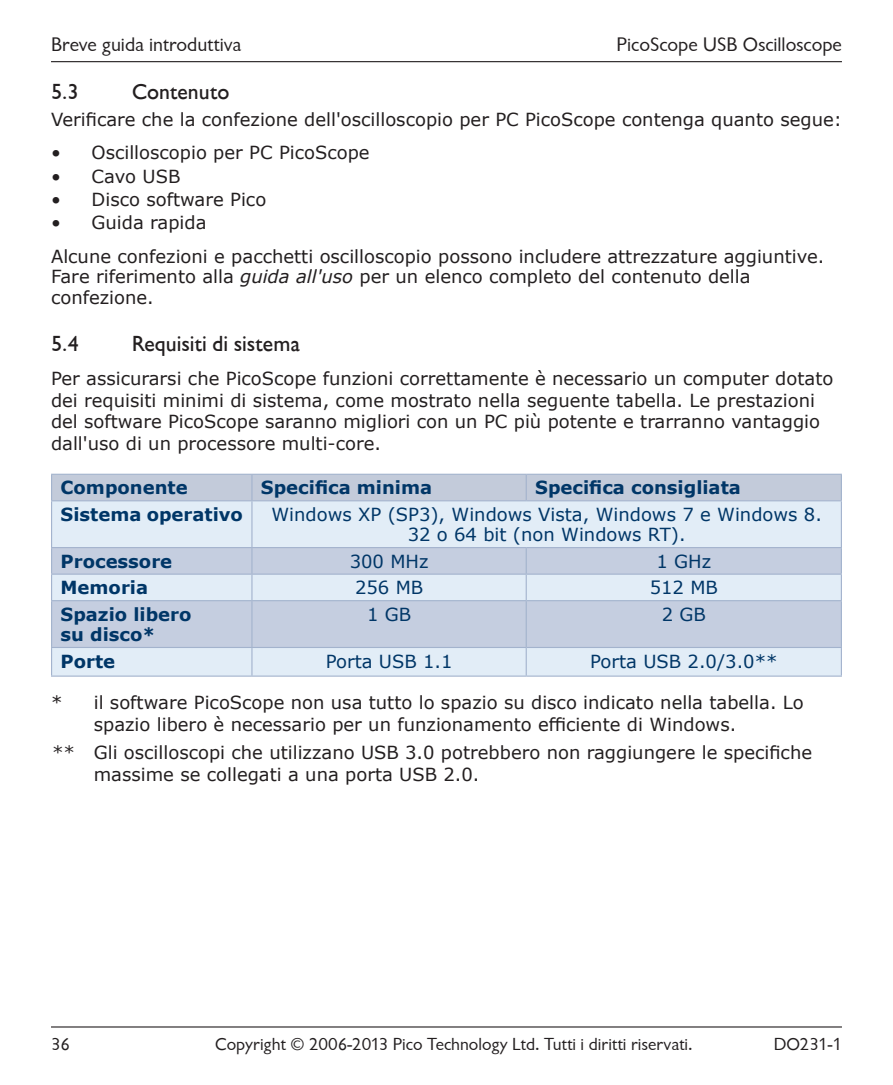
<style>
.page{position:relative;width:893px;height:1085px;background:#fff}
.page>*{position:absolute;margin:0;border:0;box-sizing:border-box;transform-origin:0 0}
.t1{font:500 22.5px "Chantilly";color:#231f20}
.t2{font:20.25px "Chantilly";color:#231f20}
.t3{font:18px/21.6px "Verdana";color:#231f20}
.t4{font:18px/20.2px "Verdana";color:#003667;text-align:center}
.t5{font:700 18px/20.2px "Verdana";color:#003667}
.t6{font:18px "Chantilly";color:#231f20}
.s1{font-style:italic}
</style>
<div class="page">
<hr style="left:51px;top:61px;width:791px;height:1px;background:#231f20">
<hr style="left:51px;top:1026px;width:791px;height:1px;background:#231f20">
<div style="left:52px;top:501px;width:789px;height:174px;background:#e2edf7"></div>
<svg style="left:52px;top:548px;width:789px;height:98px;background:#ccd5e5"></svg>
<hr style="left:841px;top:501px;width:1px;height:46px;background:#a3b3cd">
<hr style="left:51px;top:473px;width:201px;height:2px;background:#a3b3cd">
<hr style="left:252px;top:473px;width:274px;height:2px;background:#a3b3cd">
<hr style="left:526px;top:473px;width:316px;height:2px;background:#a3b3cd">
<div style="left:51px;top:474px;width:791px;height:26px;background:#c3cbda"></div>
<hr style="left:51px;top:501px;width:1px;height:46px;background:#a3b3cd">
<hr style="left:251px;top:501px;width:1px;height:46px;background:#a3b3cd">
<hr style="left:51px;top:547px;width:201px;height:1px;background:#a3b3cd">
<hr style="left:252px;top:547px;width:274px;height:1px;background:#a3b3cd">
<hr style="left:526px;top:547px;width:316px;height:1px;background:#a3b3cd">
<hr style="left:51px;top:573px;width:201px;height:1px;background:#a3b3cd">
<svg style="left:51px;top:548px;width:1px;height:52px"></svg>
<hr style="left:252px;top:573px;width:274px;height:1px;background:#a3b3cd">
<svg style="left:251px;top:548px;width:1px;height:52px"></svg>
<hr style="left:526px;top:573px;width:316px;height:1px;background:#a3b3cd">
<svg style="left:526px;top:548px;width:1px;height:52px"></svg>
<svg style="left:841px;top:548px;width:1px;height:52px"></svg>
<hr style="left:51px;top:600px;width:201px;height:1px;background:#a3b3cd">
<hr style="left:51px;top:601px;width:1px;height:45px;background:#a3b3cd">
<hr style="left:252px;top:600px;width:274px;height:1px;background:#a3b3cd">
<hr style="left:251px;top:601px;width:1px;height:45px;background:#a3b3cd">
<hr style="left:526px;top:600px;width:316px;height:1px;background:#a3b3cd">
<hr style="left:526px;top:601px;width:1px;height:45px;background:#a3b3cd">
<hr style="left:841px;top:601px;width:1px;height:45px;background:#a3b3cd">
<hr style="left:51px;top:646px;width:201px;height:2px;background:#a3b3cd">
<svg style="left:51px;top:648px;width:1px;height:27px"></svg>
<hr style="left:252px;top:646px;width:274px;height:2px;background:#a3b3cd">
<svg style="left:251px;top:648px;width:1px;height:27px"></svg>
<hr style="left:526px;top:646px;width:316px;height:2px;background:#a3b3cd">
<svg style="left:526px;top:648px;width:1px;height:27px"></svg>
<svg style="left:841px;top:648px;width:1px;height:27px"></svg>
<hr style="left:51px;top:500px;width:201px;height:1px;background:#a3b3cd">
<hr style="left:252px;top:500px;width:274px;height:1px;background:#a3b3cd">
<hr style="left:526px;top:500px;width:316px;height:1px;background:#a3b3cd">
<hr style="left:51px;top:675px;width:201px;height:1px;background:#a3b3cd">
<hr style="left:252px;top:675px;width:274px;height:1px;background:#a3b3cd">
<hr style="left:526px;top:675px;width:316px;height:1px;background:#a3b3cd">
<p class="t2" style="left:51px;top:33px;width:192px">Breve guida introduttiva</p>
<p class="t2" style="left:617px;top:33px;width:227px">PicoScope USB Oscilloscope</p>
<p class="t1" style="left:51px;top:80px;width:29px">5.3</p>
<p class="t1" style="left:132px;top:80px;width:99px">Contenuto</p>
<p class="t3" style="left:51px;top:108px;width:792px">Verificare che la confezione dell'oscilloscopio per PC PicoScope contenga quanto segue:</p>
<p class="t3" style="left:51px;top:141px;width:320px">• Oscilloscopio per PC PicoScope</p>
<p class="t3" style="left:51px;top:165px;width:131px">• Cavo USB</p>
<p class="t3" style="left:51px;top:188px;width:217px">• Disco software Pico</p>
<p class="t3" style="left:51px;top:206px;width:775px;line-height:33.1px">• Guida rapida<br>Alcune confezioni e pacchetti oscilloscopio possono includere attrezzature aggiuntive.</p>
<p class="t3" style="left:51px;top:265px;width:701px">Fare riferimento alla <span class="s1">guida all'uso</span> per un elenco completo del contenuto della confezione.</p>
<p class="t1" style="left:51px;top:331px;width:29px">5.4</p>
<p class="t1" style="left:132px;top:331px;width:169px">Requisiti di sistema</p>
<p class="t3" style="left:51px;top:367px;width:784px">Per assicurarsi che PicoScope funzioni correttamente è necessario un computer dotato dei requisiti minimi di sistema, come mostrato nella seguente tabella. Le prestazioni del software PicoScope saranno migliori con un PC più potente e trarranno vantaggio dall'uso di un processore multi-core.</p>
<p class="t5" style="left:61px;top:477px;width:129px">Componente</p>
<p class="t5" style="left:261px;top:477px;width:173px">Specifica minima</p>
<p class="t5" style="left:535px;top:477px;width:207px">Specifica consigliata</p>
<p class="t5" style="left:61px;top:504px;width:184px">Sistema operativo</p>
<p class="t4" style="left:271px;top:504px;width:552px">Windows XP (SP3), Windows Vista, Windows 7 e Windows 8.<br>32 o 64 bit (non Windows RT).</p>
<p class="t5" style="left:61px;top:550px;width:113px">Processore</p>
<p class="t4" style="left:350px;top:551px;width:80px">300 MHz</p>
<p class="t4" style="left:656px;top:551px;width:56px">1 GHz</p>
<p class="t5" style="left:61px;top:577px;width:89px">Memoria</p>
<p class="t4" style="left:355px;top:577px;width:70px">256 MB</p>
<p class="t4" style="left:650px;top:577px;width:70px">512 MB</p>
<p class="t5" style="left:61px;top:603px;width:132px">Spazio libero su disco*</p>
<p class="t4" style="left:367px;top:604px;width:46px">1 GB</p>
<p class="t4" style="left:662px;top:604px;width:46px">2 GB</p>
<p class="t5" style="left:61px;top:650px;width:56px">Porte</p>
<p class="t4" style="left:326px;top:650px;width:128px">Porta USB 1.1</p>
<p class="t4" style="left:590px;top:650px;width:189px">Porta USB 2.0/3.0**</p>
<p class="t3" style="left:94px;top:691px;width:712px;text-indent:-43px">* il software PicoScope non usa tutto lo spazio su disco indicato nella tabella. Lo spazio libero è necessario per un funzionamento efficiente di Windows.</p>
<p class="t3" style="left:94px;top:741px;width:720px;text-indent:-43px"><span class="s1">**</span> Gli oscilloscopi che utilizzano USB 3.0 potrebbero non raggiungere le specifiche massime se collegati a una porta USB 2.0.</p>
<p class="t6" style="left:51px;top:1033px;width:21px">36</p>
<p class="t6" style="left:215px;top:1033px;width:479px">Copyright © 2006-2013 Pico Technology Ltd. Tutti i diritti riservati.</p>
<p class="t6" style="left:774px;top:1033px;width:70px">DO231-1</p>
</div>
